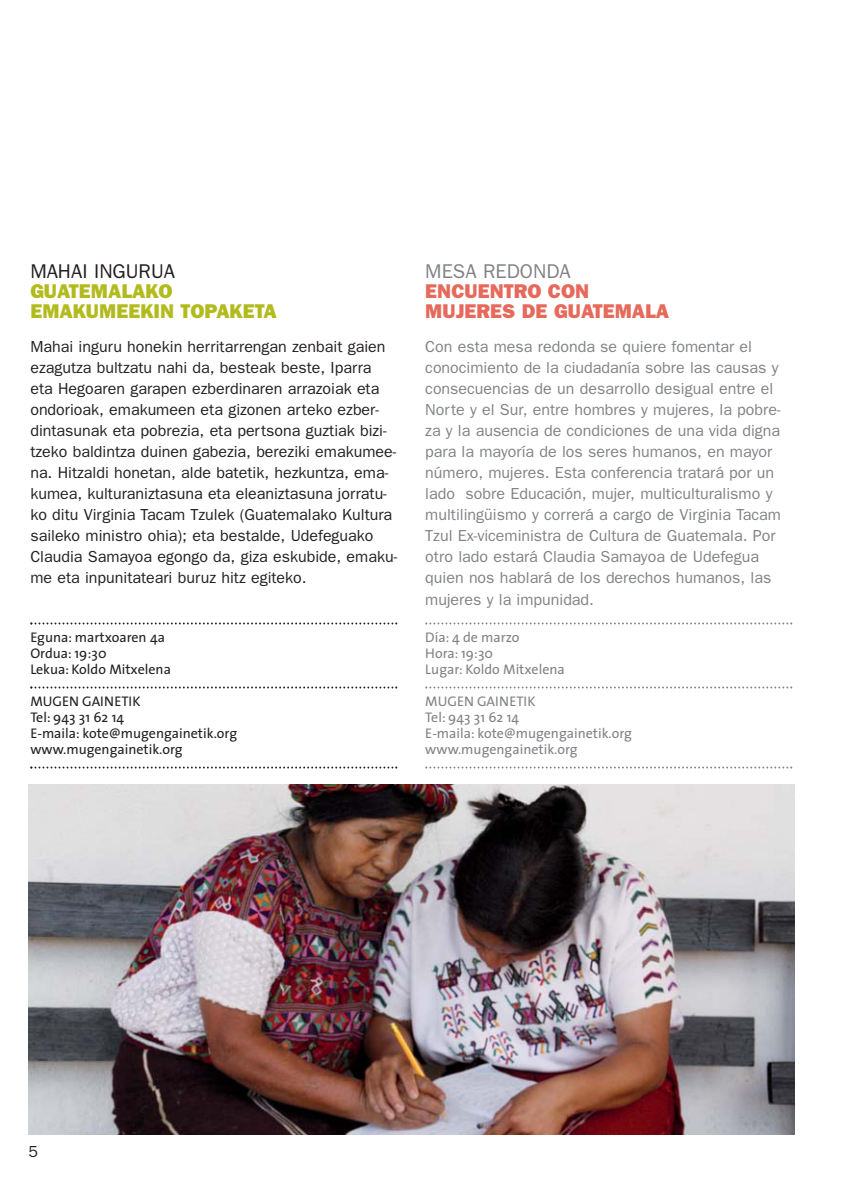
<style>
.page{position:relative;width:851px;height:1191px;background:#fff}
.page>*{position:absolute;margin:0;border:0;box-sizing:border-box;transform-origin:0 0}
.t1{font:800 20px/20px "Franklin Gothic";color:#e66a5b}
.t2{font:800 20px/20px "Franklin Gothic";color:#b2bb1d}
.t3{font:20px "Franklin Gothic";color:#231f20}
.t4{font:20px "Franklin Gothic";color:#808285}
.t5{font:16px/21px "Franklin Gothic";color:#231f20}
.t6{font:16px/21px "Franklin Gothic";color:#808285}
.t7{font:14px/16px "The Sans";color:#231f20}
.t8{font:14px/16px "The Sans";color:#808285}
</style>
<div class="page">
<img style="left:28px;top:785px;width:766px;height:349px">
<svg style="left:425px;top:622px;width:367px;height:2px"></svg>
<svg style="left:425px;top:686px;width:367px;height:2px"></svg>
<svg style="left:425px;top:766px;width:367px;height:2px"></svg>
<svg style="left:30px;top:622px;width:367px;height:2px"></svg>
<svg style="left:30px;top:686px;width:367px;height:2px"></svg>
<svg style="left:30px;top:766px;width:367px;height:2px"></svg>
<p class="t3" style="left:30px;top:265px;width:146px">MAHAI INGURUA</p>
<p class="t2" style="left:30px;top:283px;width:248px">GUATEMALAKO<br>EMAKUMEEKIN TOPAKETA</p>
<p class="t5" style="left:30px;top:338px;width:368px">Mahai inguru honekin herritarrengan zenbait gaien ezagutza bultzatu nahi da, besteak beste, Iparra eta Hegoaren garapen ezberdinaren arrazoiak eta ondorioak, emakumeen eta gizonen arteko ezber&shy;dintasunak eta pobrezia, eta pertsona guztiak bizi&shy;tzeko baldintza duinen gabezia, bereziki emakumee&shy;na. Hitzaldi honetan, alde batetik, hezkuntza, ema&shy;kumea, kulturaniztasuna eta eleaniztasuna jorratu&shy;ko ditu Virginia Tacam Tzulek (Guatemalako Kultura saileko ministro ohia); eta bestalde, Udefeguako Claudia Samayoa egongo da, giza eskubide, emaku&shy;me eta inpunitateari buruz hitz egiteko.</p>
<p class="t7" style="left:30px;top:630px;width:142px">Eguna: martxoaren 4a<br>Ordua: 19:30<br>Lekua: Koldo Mitxelena</p>
<p class="t7" style="left:30px;top:694px;width:208px">MUGEN GAINETIK<br>Tel: 943 31 62 14<br>E-maila: kote@mugengainetik.org www.mugengainetik.org</p>
<p class="t4" style="left:425px;top:265px;width:147px">MESA REDONDA</p>
<p class="t1" style="left:425px;top:283px;width:245px">ENCUENTRO CON<br>MUJERES DE GUATEMALA</p>
<p class="t6" style="left:425px;top:338px;width:357px">Con esta mesa redonda se quiere fomentar el conocimiento de la ciudadanía sobre las causas y consecuencias de un desarrollo desigual entre el Norte y el Sur, entre hombres y mujeres, la pobre&shy;za y la ausencia de condiciones de una vida digna para la mayoría de los seres humanos, en mayor número, mujeres. Esta conferencia tratará por un lado sobre Educación, mujer, multiculturalismo y multilingüismo y correrá a cargo de Virginia Tacam Tzul Ex-viceministra de Cultura de Guatemala. Por otro lado estará Claudia Samayoa de Udefegua quien nos hablará de los derechos humanos, las mujeres y la impunidad.</p>
<p class="t8" style="left:425px;top:630px;width:141px">Día: 4 de marzo<br>Hora: 19:30<br>Lugar: Koldo Mitxelena</p>
<p class="t8" style="left:425px;top:694px;width:208px">MUGEN GAINETIK<br>Tel: 943 31 62 14<br>E-maila: kote@mugengainetik.org www.mugengainetik.org</p>
<p class="t5" style="left:28px;top:1142px;width:11px">5</p>
</div>
